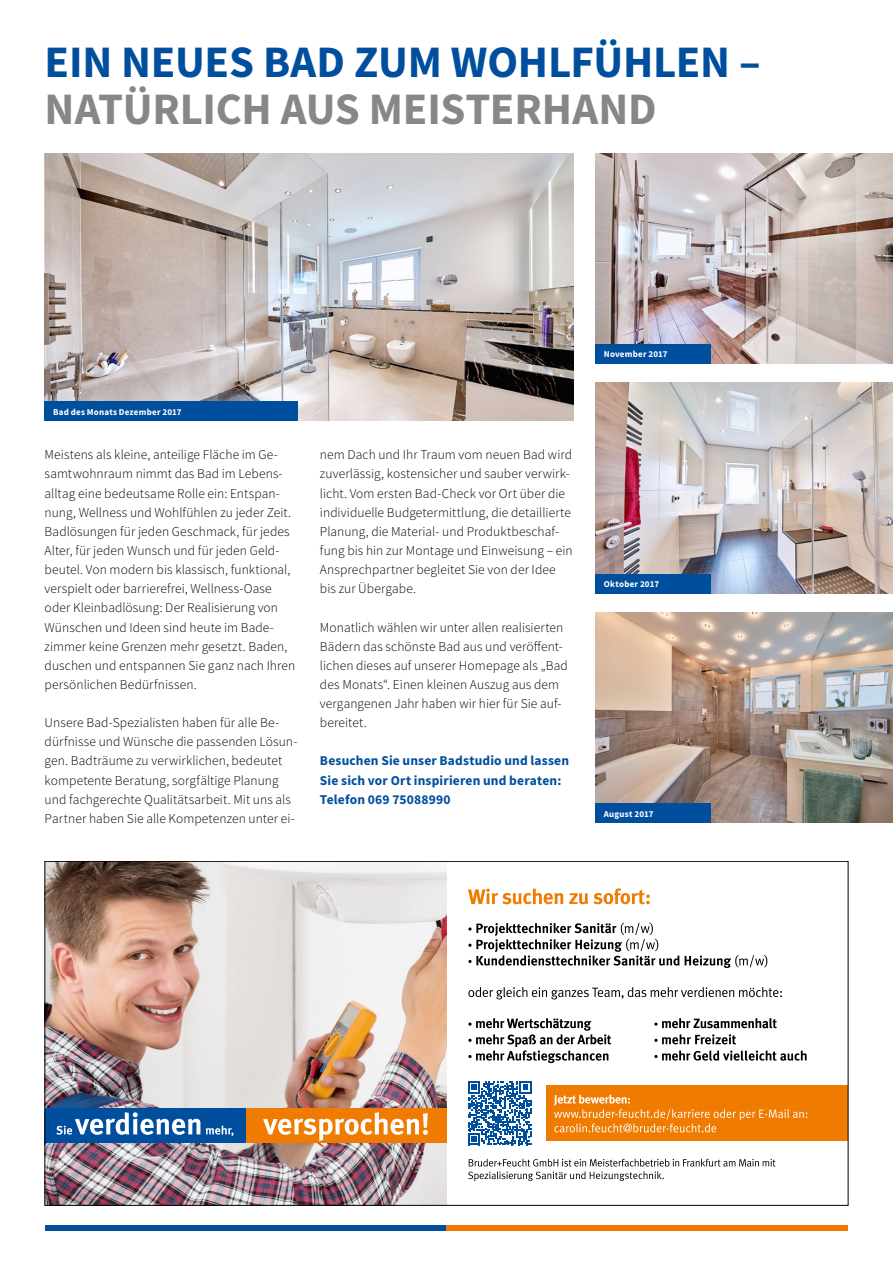
<style>
.page{position:relative;width:893px;height:1263px;background:#fff}
.page>*{position:absolute;margin:0;border:0;box-sizing:border-box;transform-origin:0 0}
._1_Head{font:700 45px/47.8px "Source Sans Pro";letter-spacing:-.005em;color:#004e9e}
._4_Copy{font:300 13.5px/19.2px "Source Sans Pro";letter-spacing:.005em;color:#000}
._4_Copy-2{font:700 13.5px/19.2px "Source Sans Pro";letter-spacing:.01em;color:#004e9e}
._5_BU{font:700 9px "Source Sans Pro";letter-spacing:.025em;color:#fff}
.s1{color:#868786}
</style>
<div class="page">
<img style="left:47px;top:863px;width:399px;height:340px">
<div style="left:45px;top:1109px;width:201px;height:34px;background:#004e9e"></div>
<svg style="left:56px;top:1112px;width:178px;height:24px"></svg>
<div style="left:246px;top:1109px;width:200px;height:34px;background:#ef7c00"></div>
<svg style="left:263px;top:1112px;width:165px;height:29px"></svg>
<svg style="left:468px;top:888px;width:182px;height:16px"></svg>
<svg style="left:468px;top:1159px;width:307px;height:22px"></svg>
<div style="left:546px;top:1085px;width:302px;height:56px;background:#ef7c00"></div>
<svg style="left:468px;top:1081px;width:63px;height:64px"></svg>
<svg style="left:554px;top:1094px;width:253px;height:38px"></svg>
<svg style="left:468px;top:922px;width:299px;height:46px"></svg>
<svg style="left:654px;top:1050px;width:153px;height:11px"></svg>
<svg style="left:654px;top:1034px;width:82px;height:10px"></svg>
<svg style="left:654px;top:1018px;width:123px;height:10px"></svg>
<svg style="left:468px;top:1018px;width:143px;height:45px"></svg>
<svg style="left:468px;top:987px;width:314px;height:12px"></svg>
<div style="left:45px;top:1225px;width:401px;height:6px;background:#004e9e"></div>
<div style="left:446px;top:1225px;width:402px;height:6px;background:#ef7c00"></div>
<img style="left:45px;top:153px;width:528px;height:268px">
<img style="left:595px;top:153px;width:298px;height:211px">
<div style="left:595px;top:344px;width:116px;height:20px;background:#004e9e"></div>
<img style="left:595px;top:383px;width:298px;height:210px">
<div style="left:595px;top:574px;width:116px;height:19px;background:#004e9e"></div>
<img style="left:595px;top:612px;width:298px;height:211px">
<div style="left:595px;top:804px;width:116px;height:19px;background:#004e9e"></div>
<div style="left:45px;top:402px;width:253px;height:19px;background:#004e9e"></div>
<p class="_1_Head" style="left:45px;top:37px;width:717px">EIN NEUES BAD ZUM WOHLFÜHLEN –<br><span class="s1">NATÜRLICH AUS MEISTERHAND</span></p>
<p class="_5_BU" style="left:53px;top:406px;width:130px">Bad des Monats Dezember 2017</p>
<p class="_4_Copy" style="left:45px;top:445px;width:252px">Meistens als kleine, anteilige Fläche im Ge&shy;samtwohnraum nimmt das Bad im Lebens&shy;alltag eine bedeutsame Rolle ein: Entspan&shy;nung, Wellness und Wohlfühlen zu jeder Zeit.<br>Badlösungen für jeden Geschmack, für jedes Alter, für jeden Wunsch und für jeden Geld&shy;beutel. Von modern bis klassisch, funktional, verspielt oder barrierefrei, Wellness-Oase oder Kleinbadlösung: Der Realisierung von Wünschen und Ideen sind heute im Bade&shy;zimmer keine Grenzen mehr gesetzt. Baden, duschen und entspannen Sie ganz nach Ihren persönlichen Bedürfnissen.</p>
<p class="_4_Copy" style="left:45px;top:713px;width:254px">Unsere Bad-Spezialisten haben für alle Be&shy;dürfnisse und Wünsche die passenden Lösun&shy;gen. Badträume zu verwirklichen, bedeutet kompetente Beratung, sorgfältige Planung und fachgerechte Qualitätsarbeit. Mit uns als Partner haben Sie alle Kompetenzen unter ei-</p>
<p class="_4_Copy" style="left:320px;top:445px;width:254px">nem Dach und Ihr Traum vom neuen Bad wird zuverlässig, kostensicher und sauber verwirk&shy;licht. Vom ersten Bad-Check vor Ort über die individuelle Budgetermittlung, die detaillierte Planung, die Material- und Produktbeschaf&shy;fung bis hin zur Montage und Einweisung – ein Ansprechpartner begleitet Sie von der Idee bis zur Übergabe.</p>
<p class="_4_Copy" style="left:320px;top:617px;width:249px">Monatlich wählen wir unter allen realisierten Bädern das schönste Bad aus und veröffent&shy;lichen dieses auf unserer Homepage als „Bad des Monats“. Einen kleinen Auszug aus dem vergangenen Jahr haben wir hier für Sie auf&shy;bereitet.</p>
<p class="_4_Copy-2" style="left:320px;top:751px;width:251px">Besuchen Sie unser Badstudio und lassen<br>Sie sich vor Ort inspirieren und beraten:<br>Telefon 069 75088990</p>
<p class="_5_BU" style="left:604px;top:348px;width:65px">November 2017</p>
<p class="_5_BU" style="left:604px;top:578px;width:57px">Oktober 2017</p>
<p class="_5_BU" style="left:604px;top:807px;width:51px">August 2017</p>
</div>
